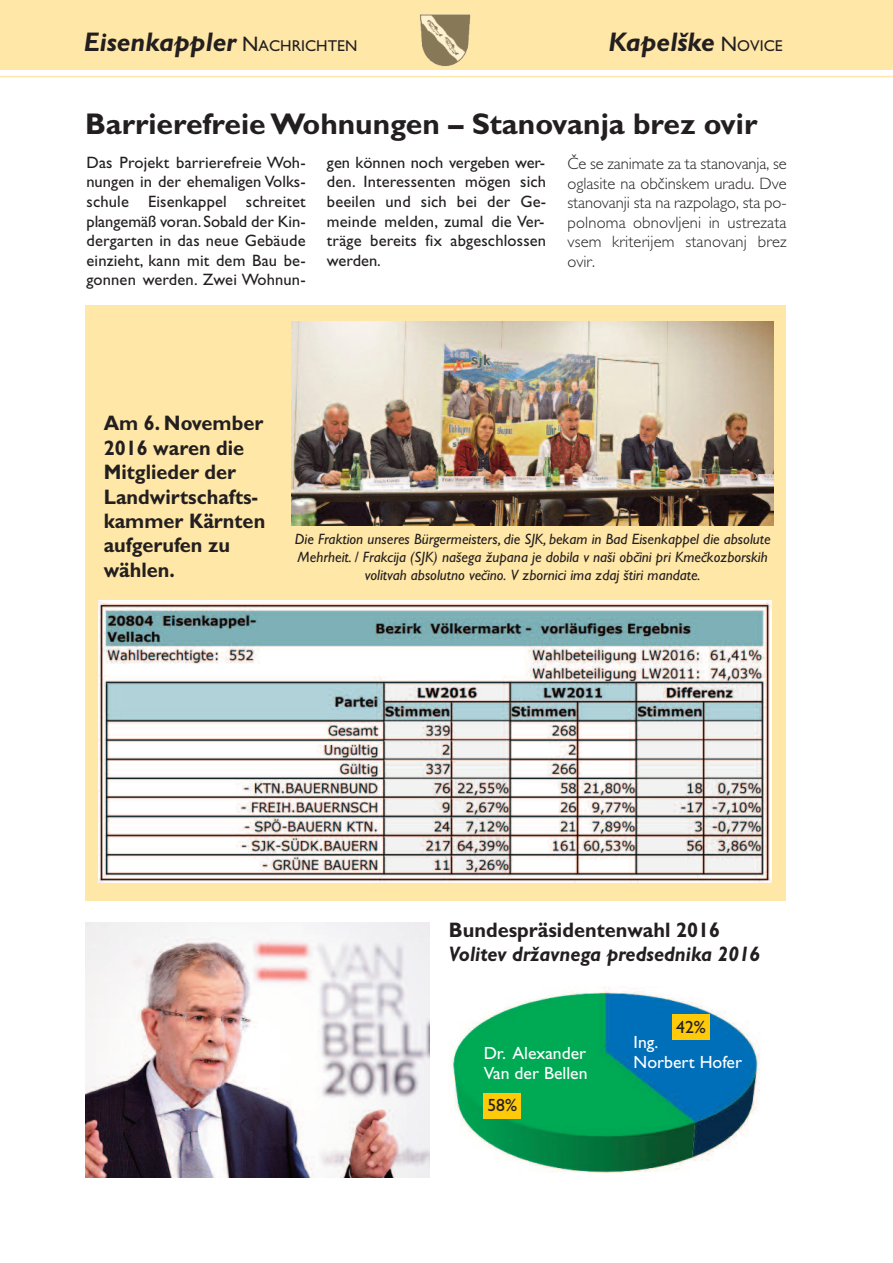
<style>
.page{position:relative;width:893px;height:1263px;background:#fff}
.page>*{position:absolute;margin:0;border:0;box-sizing:border-box;transform-origin:0 0}
.t1{font:700 30px "Gill Sans";color:#231f20}
.t2{font:italic 700 27px "Gill Sans SLO";color:#231f20}
.t3{font:700 21px/24.5px "Gill Sans";color:#231f20;scale:.95 1}
.t4{font:italic 700 21px "Gill Sans";color:#231f20;scale:.95 1}
.t5{font:17.7px/19.5px "Gill Sans";color:#fff}
.t6{font:17.7px "Gill Sans";color:#231f20}
.t7{font:16.5px/19.5px "Gill Sans";letter-spacing:.01em;color:#231f20;text-align:justify}
.t8{font:300 16.5px/19.5px "Gill Sans SLO";letter-spacing:.01em;color:#231f20;text-align:justify}
.t9{font:italic 15px/18px "Gill Sans SLO";color:#231f20;text-align:center}
.t10{font:italic 15px "Gill Sans";color:#231f20}
.s1{font-weight:400;font-style:normal;font-size:21px}
.s2{font-weight:400;font-style:normal;font-size:15.75px}
.s3{font-family:"Gill Sans"}
</style>
<div class="page">
<div style="left:0;top:0;width:893px;height:70px;background:#ffe7a7"></div>
<hr style="left:0;top:76px;width:893px;height:1px;background:#ffe7a7">
<div style="left:85px;top:305px;width:700px;height:596px;background:#ffe7a7"></div>
<img style="left:420px;top:15px;width:51px;height:51px">
<img style="left:98px;top:600px;width:674px;height:282px">
<img style="left:450px;top:986px;width:310px;height:187px">
<img style="left:85px;top:922px;width:344px;height:256px">
<div style="left:484px;top:1093px;width:37px;height:25px;background:#feca0a"></div>
<div style="left:672px;top:1015px;width:38px;height:25px;background:#feca0a"></div>
<img style="left:292px;top:321px;width:482px;height:205px">
<h2 class="t2" style="left:84px;top:31px;width:275px">Eisenkappler <span class="s1">N</span><span class="s2">ACHRICHTEN</span></h2>
<h2 class="t2" style="left:608px;top:31px;width:176px">Kapelške <span class="s1">N</span><span class="s2">OVICE</span></h2>
<h1 class="t1" style="left:85px;top:106px;width:674px">BarrierefreieWohnungen – Stanovanja brez ovir</h1>
<p class="t7" style="left:86px;top:154px;width:221px">Das Projekt barrierefreie Woh&shy;nungen in der ehemaligen Volks&shy;schule Eisenkappel schreitet plangemäß voran. Sobald der Kin&shy;dergarten in das neue Gebäude einzieht, kann mit dem Bau be&shy;gonnen werden. Zwei Wohnun-</p>
<p class="t7" style="left:327px;top:154px;width:221px">gen können noch vergeben wer&shy;den. Interessenten mögen sich beeilen und sich bei der Ge&shy;meinde melden, zumal die Ver&shy;träge bereits fix abgeschlossen werden.</p>
<p class="t8" style="left:567px;top:155px;width:221px">Öe se zanimate za ta stanovanja, se oglasite na oböinskem uradu. Dve stanovanji sta na razpolago, sta po&shy;polnoma obnovljeni in ustrezata vsem kriterijem stanovanj brez ovir.</p>
<p class="t3" style="left:104px;top:411px;width:172px">Am 6. November<br>2016 waren die<br>Mitglieder der<br>Landwirtschafts&shy;kammer Kärnten aufgerufen zu wählen.</p>
<p class="t10" style="left:295px;top:534px;width:477px">Die Fraktion unseres Bürgermeisters, die SJK, bekam in Bad Eisenkappel die absolute</p>
<p class="t9" style="left:298px;top:550px;width:472px"><span class="s3">Mehrheit. /</span> Frakcija (SJK) naüega äupana je dobila v naüi oböini pri Kmeökozborskih volitvah absolutno veöino. V zbornici ima zdaj štiri mandate.</p>
<p class="t3" style="left:449px;top:917px;width:287px">Bundespräsidentenwahl 2016</p>
<p class="t4" style="left:449px;top:941px;width:329px">Volitev državnega predsednika 2016</p>
<p class="t5" style="left:484px;top:1045px;width:105px">Dr. Alexander<br>Van der Bellen</p>
<p class="t6" style="left:487px;top:1099px;width:31px">58%</p>
<p class="t6" style="left:676px;top:1020px;width:31px">42%</p>
<p class="t5" style="left:634px;top:1034px;width:110px">Ing.<br>Norbert Hofer</p>
</div>
